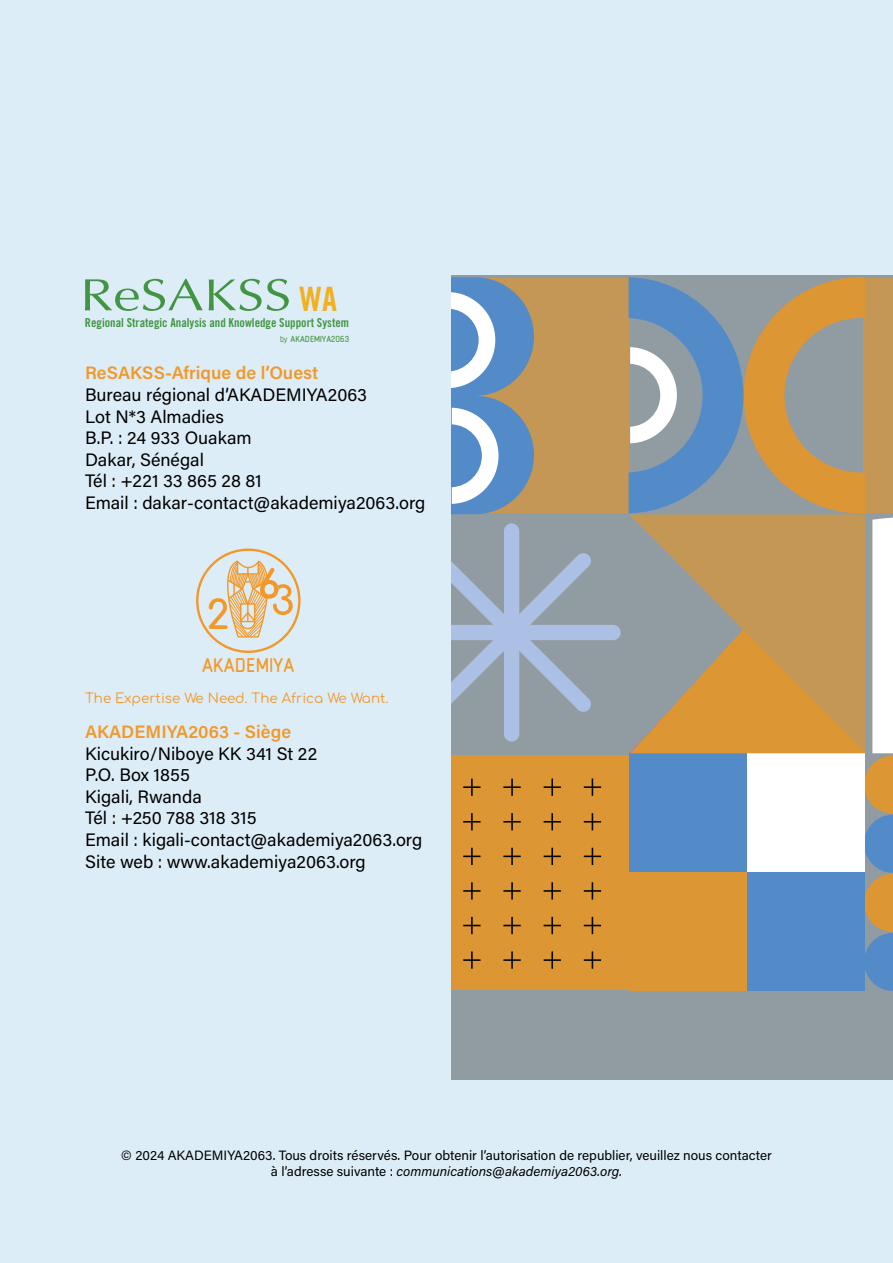
<style>
.page{position:relative;width:893px;height:1263px;background:#ddedf7}
.page>*{position:absolute;margin:0;border:0;box-sizing:border-box;transform-origin:0 0}
.t1{font:700 39.45px "Comfortaa";color:#f39828}
.t2{font:800 34.35px "Chathura";color:#f39828}
.t3{font:33.6px "Trade Gothic LT Std Bd Cn 20";color:#f2b021}
.t4{font:18px "Acumin Pro";color:#000}
.t5{font:600 18px "Acumin Pro";color:#f2982a}
.t6{font:800 15.15px "Chathura";color:#439544}
.t7{font:13.5px/16.2px "Acumin Pro";color:#000;text-align:center}
.t8{font:13.5px "Comfortaa";color:#f2982a}
.t9{font:12.3px "Trade Gothic LT Std Bd Cn 20";color:#439544}
.s1{font-weight:700}
.s2{font-style:italic}
</style>
<div class="page">
<div style="left:451px;top:275px;width:442px;height:805px;background:#919ca2"></div>
<div style="left:451px;top:755px;width:178px;height:235px;background:#dc9634"></div>
<div style="left:451px;top:278px;width:178px;height:235px;background:#c59755"></div>
<svg style="left:463px;top:778px;width:18px;height:18px"></svg>
<svg style="left:503px;top:778px;width:18px;height:18px"></svg>
<svg style="left:544px;top:778px;width:17px;height:18px"></svg>
<svg style="left:584px;top:778px;width:17px;height:18px"></svg>
<svg style="left:463px;top:813px;width:18px;height:17px"></svg>
<svg style="left:503px;top:813px;width:18px;height:17px"></svg>
<svg style="left:544px;top:813px;width:17px;height:17px"></svg>
<svg style="left:584px;top:813px;width:17px;height:17px"></svg>
<svg style="left:463px;top:848px;width:18px;height:17px"></svg>
<svg style="left:503px;top:848px;width:18px;height:17px"></svg>
<svg style="left:544px;top:848px;width:17px;height:17px"></svg>
<svg style="left:584px;top:848px;width:17px;height:17px"></svg>
<svg style="left:463px;top:882px;width:18px;height:17px"></svg>
<svg style="left:503px;top:882px;width:18px;height:17px"></svg>
<svg style="left:544px;top:882px;width:17px;height:17px"></svg>
<svg style="left:584px;top:882px;width:17px;height:17px"></svg>
<svg style="left:463px;top:917px;width:18px;height:17px"></svg>
<svg style="left:503px;top:917px;width:18px;height:17px"></svg>
<svg style="left:544px;top:917px;width:17px;height:17px"></svg>
<svg style="left:584px;top:917px;width:17px;height:17px"></svg>
<svg style="left:463px;top:951px;width:18px;height:18px"></svg>
<svg style="left:503px;top:951px;width:18px;height:18px"></svg>
<svg style="left:544px;top:951px;width:17px;height:18px"></svg>
<svg style="left:584px;top:951px;width:17px;height:18px"></svg>
<svg style="left:451px;top:277px;width:83px;height:237px;background:#87a4c2"></svg>
<div style="left:504px;top:523px;width:15px;height:219px;background:#abc0e4;border-radius:8px"></div>
<svg style="left:451px;top:552px;width:170px;height:161px"></svg>
<svg style="left:629px;top:277px;width:264px;height:714px"></svg>
<div style="left:196px;top:548px;width:105px;height:105px;border:2px solid #f39828;border-radius:50%"></div>
<svg style="left:215px;top:560px;width:78px;height:78px"></svg>
<svg style="left:209px;top:279px;width:80px;height:32px"></svg>
<svg style="left:85px;top:279px;width:118px;height:32px"></svg>
<h3 class="t3" style="left:300px;top:278px;width:39px">WA</h3>
<p class="t6" style="left:280px;top:328px;width:71px"><span class="s1">by</span> AKADEMIYA2063</p>
<p class="t9" style="left:85px;top:315px;width:266px">Regional Strategic Analysis and Knowledge Support System</p>
<p class="t5" style="left:85px;top:360px;width:235px">ReSAKSS-Afrique de l’Ouest</p>
<p class="t4" style="left:85px;top:382px;width:284px">Bureau régional d’AKADEMIYA2063</p>
<p class="t4" style="left:85px;top:404px;width:140px">Lot N*3 Almadies</p>
<p class="t4" style="left:85px;top:425px;width:168px">B.P. : 24 933 Ouakam</p>
<p class="t4" style="left:85px;top:447px;width:121px">Dakar, Sénégal</p>
<p class="t4" style="left:85px;top:469px;width:178px">Tél : +221 33 865 28 81</p>
<p class="t4" style="left:85px;top:490px;width:342px">Email : dakar-contact@akademiya2063.org</p>
<p class="t1" style="left:206px;top:579px;width:25px">2</p>
<p class="t2" style="left:202px;top:640px;width:94px">AKADEMIYA</p>
<p class="t8" style="left:85px;top:686px;width:305px">The Expertise We Need. The Africa We Want.</p>
<p class="t5" style="left:85px;top:719px;width:208px">AKADEMIYA2063 - Siège</p>
<p class="t4" style="left:85px;top:741px;width:233px">Kicukiro/Niboye KK 341 St 22</p>
<p class="t4" style="left:85px;top:762px;width:106px">P.O. Box 1855</p>
<p class="t4" style="left:85px;top:784px;width:118px">Kigali, Rwanda</p>
<p class="t4" style="left:85px;top:806px;width:173px">Tél : +250 788 318 315</p>
<p class="t4" style="left:85px;top:827px;width:339px">Email : kigali-contact@akademiya2063.org</p>
<p class="t4" style="left:85px;top:849px;width:282px">Site web : www.akademiya2063.org</p>
<p class="t7" style="left:121px;top:1146px;width:652px">© 2024 AKADEMIYA2063. Tous droits réservés. Pour obtenir l’autorisation de republier, veuillez nous contacter à l’adresse suivante : <span class="s2">communications@akademiya2063.org.</span></p>
</div>
